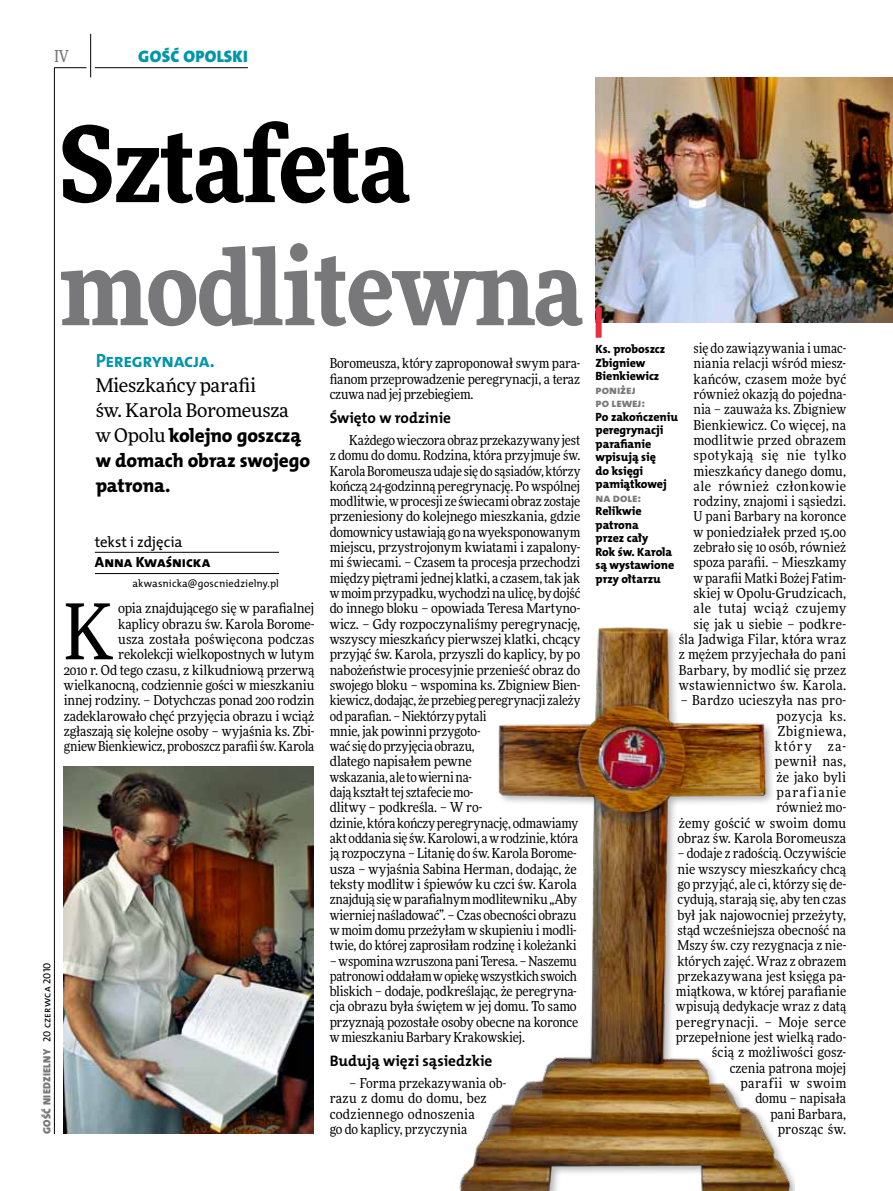
<style>
.page{position:relative;width:893px;height:1191px;background:#fff}
.page>*{position:absolute;margin:0;border:0;box-sizing:border-box;transform-origin:0 0}
.t1{font:900 105px "Freeday Narrow";letter-spacing:-.015em;color:#787779}
.t2{font:900 105px "Freeday Narrow";letter-spacing:-.01em;color:#000}
.t3{font:76.95px "Freeday Narrow News";color:#000}
.t4{font:19.35px/24.9px "The Mix HP8 Ex Bld";letter-spacing:-.01em;color:#000}
.t5{font:19.35px "The Mix HP7 Bld";letter-spacing:-.025em;color:#0096aa}
.t6{font:18.9px/24.9px "Freeday News";letter-spacing:-.015em;color:#000}
.t7{font:16.65px "The Mix HP9 Blk";letter-spacing:.02em;color:#0096aa}
.t8{font:500 16.5px "Freeday Narrow";color:#787779;scale:.9 1}
.t9{font:15.3px "The Mix HP7 Bld";color:#000}
.t10{font:14.85px "The Mix HP5 Plain";letter-spacing:-.005em;color:#000}
.t11{font:14.85px "The Mix HP8 Ex Bld";color:#000}
.t12{font:13.65px/15.3px "Freeday Narrow News";letter-spacing:-.005em;color:#000;text-align:right}
.t13{font:13.65px/15.3px "Freeday Narrow News";letter-spacing:.02em;color:#000;text-align:right}
.t14{font:12px/13.5px "The Mix HP8 Ex Bld";letter-spacing:-.005em;color:#000}
.t15{font:12px/13.5px "The Mix HP8 Ex Bld";color:#787779}
.t16{font:10.5px "The Mix HP5 Plain";letter-spacing:.01em;color:#000}
.t17{font:10.5px "The Mix HP9 Blk";letter-spacing:.025em;color:#787779}
.s1{font-family:"The Mix HP5 Plain";color:#000}
.s2{font-family:"Freeday News";font-size:18.9px}
</style>
<div class="page">
<hr style="left:54px;top:67px;width:1px;height:1067px;background:#000">
<hr style="left:90px;top:34px;width:1px;height:43px;background:#000">
<hr style="left:54px;top:67px;width:32px;height:1px;background:#000">
<hr style="left:95px;top:67px;width:153px;height:1px;background:#000">
<hr style="left:95px;top:552px;width:184px;height:1px;background:#000">
<hr style="left:95px;top:573px;width:184px;height:1px;background:#000">
<img style="left:596px;top:77px;width:297px;height:245px">
<img style="left:459px;top:627px;width:336px;height:564px">
<img style="left:64px;top:766px;width:250px;height:368px">
<div style="left:596px;top:307px;width:6px;height:31px;background:#e92f3f"></div>
<p class="t8" style="left:54px;top:46px;width:17px">IV</p>
<p class="t7" style="left:138px;top:46px;width:111px">GOŚĆ OPOLSKI</p>
<p class="t17" style="left:40px;top:1134px;width:173px;rotate:-90deg">GOŚĆ NIEDZIELNY <span class="s1">20 czerwca 2010</span></p>
<h1 class="t2" style="left:60px;top:96px;width:352px">Sztafeta</h1>
<h1 class="t1" style="left:60px;top:219px;width:525px">modlitewna</h1>
<h3 class="t5" style="left:96px;top:348px;width:121px">Peregrynacja.</h3>
<h3 class="t6" style="left:96px;top:372px;width:195px">Mieszkańcy parafii<br>św. Karola Boromeusza</h3>
<h3 class="t4" style="left:96px;top:423px;width:216px"><span class="s2">w Opolu</span> kolejno goszczą w domach obraz swojego patrona.</h3>
<p class="t12" style="left:330px;top:356px;width:252px;text-align:justify">Boromeusza, który zaproponował swym para&shy;fianom przeprowadzenie peregrynacji, a teraz czuwa nad jej przebiegiem.</p>
<p class="t9" style="left:330px;top:408px;width:123px">Święto w rodzinie</p>
<p class="t12" style="left:330px;top:432px;width:252px;text-align:left;text-indent:20px">Każdego wieczora obraz przekazywany jest z domu do domu. Rodzina, która przyjmuje św.<br>Karola Boromeusza udaje się do sąsiadów, którzy kończą 24-godzinną peregrynację. Po wspólnej modlitwie, w procesji ze świecami obraz zostaje przeniesiony do kolejnego mieszkania, gdzie domownicy ustawiają go na wyeksponowanym miejscu, przystrojonym kwiatami i zapalony&shy;mi świecami. – Czasem ta procesja przechodzi między piętrami jednej klatki, a czasem, tak jak w moim przypadku, wychodzi na ulicę, by dojść do innego bloku – opowiada Teresa Martyno&shy;wicz. – Gdy rozpoczynaliśmy peregrynację, wszyscy mieszkańcy pierwszej klatki, chcący przyjąć św. Karola, przyszli do kaplicy, by po nabożeństwie procesyjnie przenieść obraz do swojego bloku – wspomina ks. Zbigniew Bien&shy;kiewicz, dodając, że przebieg peregrynacji zależy od parafian. – Niektórzy pytali<br>mnie, jak powinni przygoto-<br>wać się do przyjęcia obrazu,<br>dlatego napisałem pewne<br>wskazania, ale to wierni na-<br>dają kształt tej sztafecie mo-<br>dlitwy – podkreśla. – W ro-<br>dzinie, która kończy peregrynację, odmawiamy akt oddania się św. Karolowi, a w rodzinie, która ją rozpoczyna – Litanię do św. Karola Borome&shy;usza – wyjaśnia Sabina Herman, dodając, że teksty modlitw i śpiewów ku czci św. Karola znajdują się w parafialnym modlitewniku „Aby wierniej naśladować”. – Czas obecności obrazu w moim domu przeżyłam w skupieniu i modli&shy;twie, do której zaprosiłam rodzinę i koleżanki</p>
<p class="t12" style="left:330px;top:953px;width:250px;text-align:justify">– wspomina wzruszona pani Teresa. – Naszemu patronowi oddałam w opiekę wszystkich swoich bliskich – dodaje, podkreślając, że peregryna&shy;cja obrazu była świętem w jej domu. To samo przyznają pozostałe osoby obecne na koronce w mieszkaniu Barbary Krakowskiej.</p>
<p class="t9" style="left:330px;top:1051px;width:164px">Budują więzi sąsiedzkie</p>
<p class="t12" style="left:330px;top:1075px;width:178px;text-align:left;text-indent:20px">– Forma przekazywania ob&shy;razu z domu do domu, bez codziennego odnoszenia<br>go do kaplicy, przyczynia</p>
<p class="t10" style="left:95px;top:533px;width:89px">tekst i zdjęcia</p>
<p class="t11" style="left:95px;top:553px;width:117px">Anna Kwaśnicka</p>
<p class="t16" style="left:132px;top:576px;width:148px">akwasnicka@goscniedzielny.pl</p>
<p class="t12" style="left:64px;top:600px;width:252px">opia znajdującego się w parafialnej<br>kaplicy obrazu św. Karola Borome-<br>usza została poświęcona podczas rekolekcji wielkopostnych w lutym<br>2010 r. Od tego czasu, z kilkudniową przerwą wielkanocną, codziennie gości w mieszkaniu innej rodziny. – Dotychczas ponad 200 rodzin zadeklarowało chęć przyjęcia obrazu i wciąż zgłaszają się kolejne osoby – wyjaśnia ks. Zbi&shy;gniew Bienkiewicz, proboszcz parafii św. Karola</p>
<h2 class="t3" style="left:64px;top:584px;width:51px">K</h2>
<p class="t12" style="left:679px;top:340px;width:169px">się do zawiązywania i umac&shy;niania relacji wśród miesz&shy;kańców, czasem może być również okazją do pojedna&shy;nia – zauważa ks. Zbigniew<br>Bienkiewicz. Co więcej, na modlitwie przed obrazem spotykają się nie tylko mieszkańcy danego domu, ale również członkowie rodziny, znajomi i sąsiedzi.<br>U pani Barbary na koronce<br>w poniedziałek przed 15.00 zebrało się 10 osób, również spoza parafii. – Mieszkamy<br>w parafii Matki Bożej Fatim&shy;skiej w Opolu-Grudzicach, ale tutaj wciąż czujemy się jak u siebie – podkre&shy;śla Jadwiga Filar, która wraz z mężem przyjechała do pani<br>Barbary, by modlić się przez wstawiennictwo św. Karola.</p>
<p class="t13" style="left:677px;top:692px;width:170px">– Bardzo ucieszyła nas pro&shy;pozycja ks.<br>Zbigniewa,<br>który za-<br>pewnił nas,<br>że jako byli<br>parafianie<br>również mo-<br>żemy gościć w swoim domu obraz św. Karola Boromeusza</p>
<p class="t12" style="left:676px;top:845px;width:172px">– dodaje z radością. Oczywiście nie wszyscy mieszkańcy chcą go przyjąć, ale ci, którzy się de&shy;cydują, starają się, aby ten czas był jak najowocniej przeżyty, stąd wcześniejsza obecność na<br>Mszy św. czy rezygnacja z nie&shy;których zajęć. Wraz z obrazem przekazywana jest księga pa&shy;miątkowa, w której parafianie wpisują dedykacje wraz z datą peregrynacji. – Moje serce przepełnione jest wielką rado&shy;ścią z możliwości gosz&shy;czenia patrona mojej<br>parafii w swoim<br>domu – napisała<br>pani Barbara,<br>prosząc św.</p>
<p class="t14" style="left:596px;top:342px;width:71px">Ks. proboszcz<br>Zbigniew<br>Bienkiewicz</p>
<p class="t15" style="left:596px;top:383px;width:51px">poniżej po lewej:</p>
<p class="t14" style="left:596px;top:410px;width:84px">Po zakończeniu peregrynacji parafianie wpisują się<br>do księgi pamiątkowej</p>
<p class="t15" style="left:596px;top:491px;width:47px">na dole:</p>
<p class="t14" style="left:596px;top:504px;width:80px">Relikwie patrona<br>przez cały<br>Rok św. Karola są wystawione przy ołtarzu</p>
</div>
